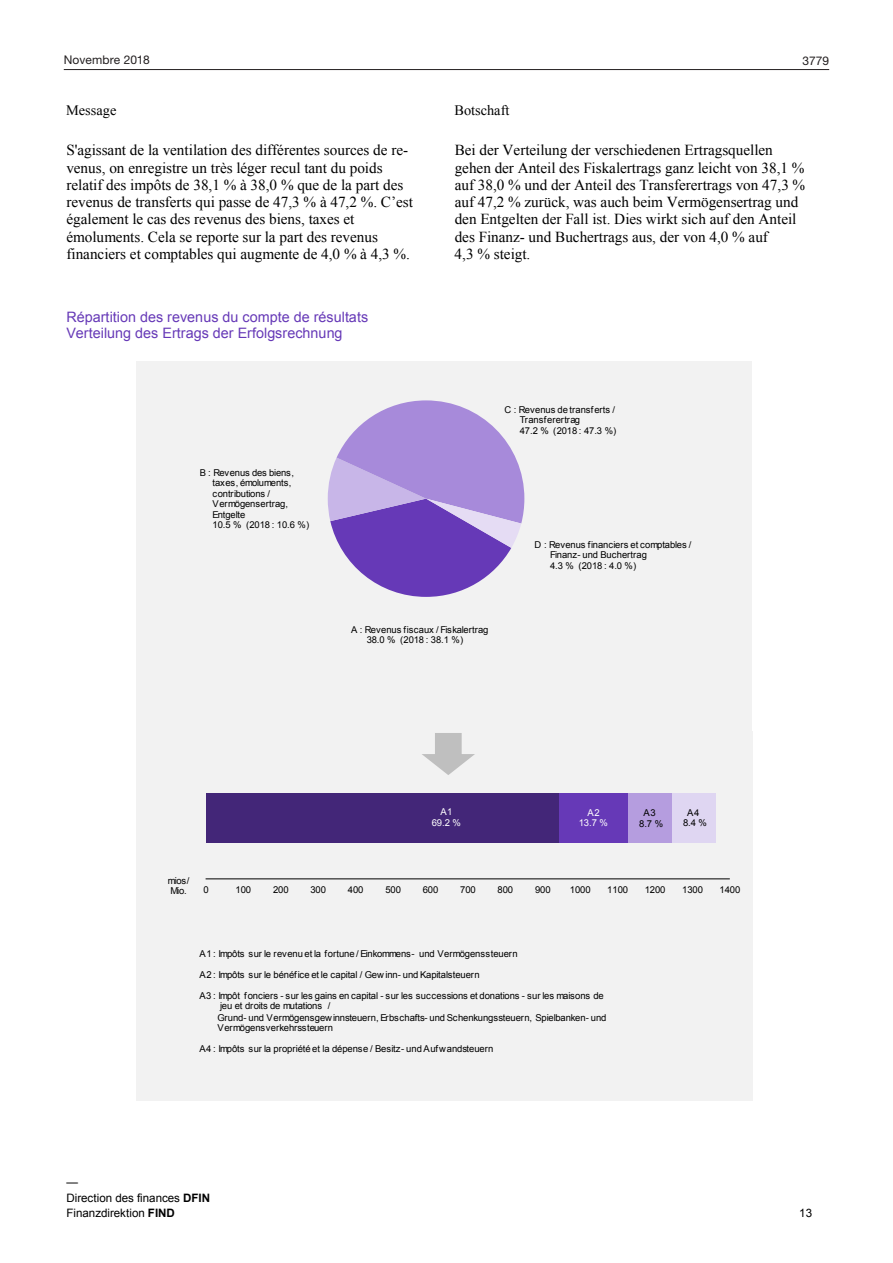
<style>
.page{position:relative;width:893px;height:1263px;background:#fff}
.page>*{position:absolute;margin:0;border:0;box-sizing:border-box;transform-origin:0 0}
.t1{font:15.15px/17.2px "Times New Roman";color:#000}
.t2{font:14.4px/16.5px "Arial";color:#6639b7}
.t3{font:14.4px "Times New Roman";color:#000}
.t4{font:12px "Helvetica Neue";color:#231f20}
.t5{font:11.55px/15.8px "Arial";letter-spacing:-.005em;color:#000}
.t6{font:9.45px/10.5px "Arial";letter-spacing:-.01em;color:#000}
.t7{font:9.45px/10.4px "Arial";letter-spacing:.025em;color:#fff;text-align:center}
.s1{font-weight:700}
</style>
<div class="page">
<div style="left:136px;top:362px;width:616px;height:369px;background:#f2f2f2"></div>
<svg style="left:328px;top:400px;width:196px;height:197px"></svg>
<div style="left:136px;top:731px;width:617px;height:369px;background:#f2f2f2"></div>
<div style="left:206px;top:793px;width:353px;height:49px;background:#432678"></div>
<div style="left:559px;top:793px;width:69px;height:49px;background:#6639b7"></div>
<div style="left:628px;top:793px;width:44px;height:49px;background:#b59ddf"></div>
<div style="left:672px;top:793px;width:44px;height:49px;background:#dfd6f2"></div>
<hr style="left:206px;top:878px;width:524px;height:1px;background:#000">
<svg style="left:422px;top:733px;width:53px;height:42px"></svg>
<hr style="left:64px;top:69px;width:765px;height:1px;background:#231f20">
<p class="t4" style="left:64px;top:52px;width:87px">Novembre 2018</p>
<p class="t4" style="left:802px;top:54px;width:28px">3779</p>
<h2 class="t3" style="left:66px;top:100px;width:52px">Message</h2>
<h2 class="t3" style="left:454px;top:100px;width:57px">Botschaft</h2>
<p class="t1" style="left:66px;top:141px;width:348px">S'agissant de la ventilation des différentes sources de re&shy;venus, on enregistre un très léger recul tant du poids relatif des impôts de 38,1 % à 38,0 % que de la part des revenus de transferts qui passe de 47,3 % à 47,2 %. C’est également le cas des revenus des biens, taxes et émoluments. Cela se reporte sur la part des revenus financiers et comptables qui augmente de 4,0 % à 4,3 %.</p>
<p class="t1" style="left:455px;top:141px;width:352px">Bei der Verteilung der verschiedenen Ertragsquellen gehen der Anteil des Fiskalertrags ganz leicht von 38,1 % auf 38,0 % und der Anteil des Transferertrags von 47,3 % auf 47,2 % zurück, was auch beim Vermögensertrag und den Entgelten der Fall ist. Dies wirkt sich auf den Anteil des Finanz- und Buchertrags aus, der von 4,0 % auf<br>4,3 % steigt.</p>
<h2 class="t2" style="left:66px;top:309px;width:303px">Répartition des revenus du compte de résultats<br>Verteilung des Ertrags der Erfolgsrechnung</h2>
<p class="t6" style="left:213px;top:467px;width:98px;text-indent:-13px">B : Revenus des biens, taxes, émoluments, contributions /<br>Vermögensertrag,<br>Entgelte<br>10.5 % (2018 : 10.6 %)</p>
<p class="t6" style="left:520px;top:404px;width:98px;text-indent:-15px">C : Revenus de transferts /<br>Transferertrag<br>47.2 % (2018 : 47.3 %)</p>
<p class="t6" style="left:367px;top:624px;width:123px;text-indent:-15px">A : Revenus fiscaux / Fiskalertrag<br>38.0 % (2018 : 38.1 %)</p>
<p class="t6" style="left:550px;top:539px;width:143px;text-indent:-15px">D : Revenus financiers et comptables /<br>Finanz- und Buchertrag<br>4.3 % (2018 : 4.0 %)</p>
<p class="t7" style="left:432px;top:807px;width:31px">A1<br>69.2 %</p>
<p class="t7" style="left:579px;top:807px;width:31px">A2<br>13.7 %</p>
<p class="t6" style="left:683px;top:808px;width:25px;text-align:center">A4<br>8.4 %</p>
<p class="t6" style="left:639px;top:808px;width:25px;text-align:center">A3<br>8.7 %</p>
<p class="t6" style="left:168px;top:875px;width:23px">mios/<br>Mio.</p>
<p class="t6" style="left:203px;top:884px;width:7px">0</p>
<p class="t6" style="left:236px;top:884px;width:17px">100</p>
<p class="t6" style="left:273px;top:884px;width:17px">200</p>
<p class="t6" style="left:310px;top:884px;width:17px">300</p>
<p class="t6" style="left:348px;top:884px;width:17px">400</p>
<p class="t6" style="left:385px;top:884px;width:17px">500</p>
<p class="t6" style="left:423px;top:884px;width:17px">600</p>
<p class="t6" style="left:460px;top:884px;width:17px">700</p>
<p class="t6" style="left:498px;top:884px;width:17px">800</p>
<p class="t6" style="left:535px;top:884px;width:17px">900</p>
<p class="t6" style="left:570px;top:884px;width:22px">1000</p>
<p class="t6" style="left:607px;top:884px;width:22px">1100</p>
<p class="t6" style="left:645px;top:884px;width:22px">1200</p>
<p class="t6" style="left:682px;top:884px;width:22px">1300</p>
<p class="t6" style="left:720px;top:884px;width:22px">1400</p>
<p class="t6" style="left:199px;top:948px;width:320px">A1 : Impôts sur le revenu et la fortune / Einkommens- und Vermögenssteuern</p>
<p class="t6" style="left:199px;top:965px;width:406px;line-height:20.7px">A2 : Impôts sur le bénéfice et le capital / Gew inn- und Kapitalsteuern<br>A3 : Impôt fonciers - sur les gains en capital - sur les successions et donations - sur les maisons de</p>
<p class="t6" style="left:217px;top:1001px;width:390px">jeu et droits de mutations /<br>Grund- und Vermögensgewinnsteuern, Erbschafts- und Schenkungssteuern, Spielbanken- und<br>Vermögensverkehrssteuern</p>
<p class="t6" style="left:199px;top:1043px;width:296px">A4 : Impôts sur la propriété et la dépense / Besitz- und Aufwandsteuern</p>
<p class="t5" style="left:66px;top:1174px;width:145px">—<br>Direction des finances <span class="s1">DFIN<br></span>Finanzdirektion <span class="s1">FIND</span></p>
<p class="t5" style="left:799px;top:1205px;width:14px">13</p>
</div>
